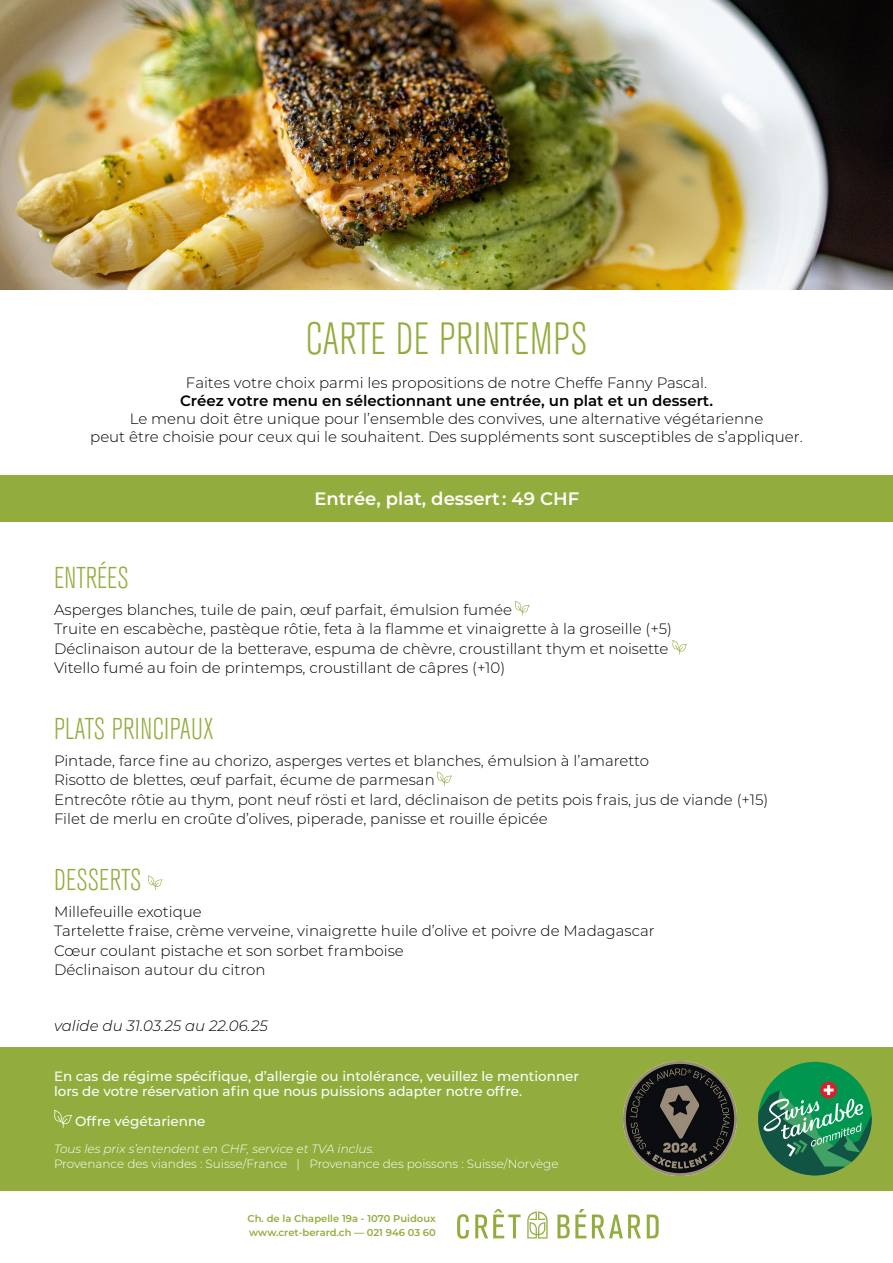
<style>
.page{position:relative;width:893px;height:1263px;background:#fff}
.page>*{position:absolute;margin:0;border:0;box-sizing:border-box;transform-origin:0 0}
.t1{font:300 45px "Akzidenz Grot Con BQ";color:#92ad3d}
.t2{font:300 30px "Akzidenz Grot Con BQ";color:#92ad3d}
.t3{font:600 18px "Montserrat";color:#fff}
.t4{font:300 15px "Montserrat";color:#000}
.t5{font:600 15px "Montserrat";color:#000}
.t6{font:italic 300 15px "Montserrat";color:#000}
.t7{font:500 13.5px "Montserrat";color:#fff}
.t8{font:300 12px "Montserrat";color:#fff}
.t9{font:italic 300 12px "Montserrat";color:#fff}
.t10{font:600 9.9px/13.6px "Montserrat";color:#92ad3d}
</style>
<div class="page">
<img style="left:0;top:0;width:893px;height:289px">
<svg style="left:527px;top:1211px;width:21px;height:27px"></svg>
<svg style="left:457px;top:1214px;width:12px;height:25px"></svg>
<svg style="left:475px;top:1209px;width:46px;height:29px"></svg>
<svg style="left:557px;top:1209px;width:29px;height:29px"></svg>
<svg style="left:592px;top:1214px;width:49px;height:24px"></svg>
<svg style="left:647px;top:1214px;width:12px;height:24px"></svg>
<div style="left:0;top:475px;width:893px;height:46px;background:#92ad3d"></div>
<div style="left:0;top:1047px;width:893px;height:144px;background:#92ad3d"></div>
<svg style="left:54px;top:1110px;width:18px;height:18px"></svg>
<div style="left:758px;top:1062px;width:114px;height:113px;background:#009650;border-radius:50%"></div>
<div style="left:820px;top:1082px;width:17px;height:16px;background:#da202d;border-radius:50%"></div>
<svg style="left:758px;top:1085px;width:114px;height:90px"></svg>
<img style="left:623px;top:1062px;width:114px;height:113px">
<svg style="left:148px;top:875px;width:15px;height:15px"></svg>
<svg style="left:515px;top:601px;width:15px;height:14px"></svg>
<svg style="left:437px;top:772px;width:15px;height:14px"></svg>
<svg style="left:672px;top:640px;width:15px;height:15px"></svg>
<p class="t1" style="left:306px;top:315px;width:283px">CARTE DE PRINTEMPS</p>
<p class="t4" style="left:186px;top:372px;width:523px">Faites votre choix parmi les propositions de notre Cheffe Fanny Pascal.</p>
<p class="t5" style="left:180px;top:390px;width:534px">Créez votre menu en sélectionnant une entrée, un plat et un dessert.</p>
<p class="t4" style="left:130px;top:408px;width:635px">Le menu doit être unique pour l’ensemble des convives, une alternative végétarienne</p>
<p class="t4" style="left:90px;top:426px;width:714px">peut être choisie pour ceux qui le souhaitent. Des suppléments sont susceptibles de s’appliquer.</p>
<p class="t3" style="left:314px;top:485px;width:266px">Entrée, plat, dessert : 49 CHF</p>
<p class="t2" style="left:54px;top:562px;width:76px">ENTRÉES</p>
<p class="t4" style="left:54px;top:599px;width:460px">Asperges blanches, tuile de pain, œuf parfait, émulsion fumée</p>
<p class="t4" style="left:54px;top:619px;width:620px">Truite en escabèche, pastèque rôtie, feta à la flamme et vinaigrette à la groseille (+5)</p>
<p class="t4" style="left:54px;top:638px;width:616px">Déclinaison autour de la betterave, espuma de chèvre, croustillant thym et noisette</p>
<p class="t4" style="left:54px;top:658px;width:453px">Vitello fumé au foin de printemps, croustillant de câpres (+10)</p>
<p class="t2" style="left:54px;top:713px;width:161px">PLATS PRINCIPAUX</p>
<p class="t4" style="left:54px;top:750px;width:597px">Pintade, farce fine au chorizo, asperges vertes et blanches, émulsion à l’amaretto</p>
<p class="t4" style="left:54px;top:770px;width:382px">Risotto de blettes, œuf parfait, écume de parmesan</p>
<p class="t4" style="left:54px;top:789px;width:716px">Entrecôte rôtie au thym, pont neuf rösti et lard, déclinaison de petits pois frais, jus de viande (+15)</p>
<p class="t4" style="left:54px;top:809px;width:495px">Filet de merlu en croûte d’olives, piperade, panisse et rouille épicée</p>
<p class="t2" style="left:54px;top:864px;width:89px">DESSERTS</p>
<p class="t4" style="left:54px;top:901px;width:149px">Millefeuille exotique</p>
<p class="t4" style="left:54px;top:921px;width:602px">Tartelette fraise, crème verveine, vinaigrette huile d’olive et poivre de Madagascar</p>
<p class="t4" style="left:54px;top:940px;width:351px">Cœur coulant pistache et son sorbet framboise</p>
<p class="t4" style="left:54px;top:960px;width:213px">Déclinaison autour du citron</p>
<p class="t6" style="left:54px;top:1016px;width:215px">valide du 31.03.25 au 22.06.25</p>
<p class="t7" style="left:54px;top:1067px;width:527px">En cas de régime spécifique, d’allergie ou intolérance, veuillez le mentionner</p>
<p class="t7" style="left:54px;top:1082px;width:470px">lors de votre réservation afin que nous puissions adapter notre offre.</p>
<p class="t7" style="left:75px;top:1112px;width:132px">Offre végétarienne</p>
<p class="t9" style="left:54px;top:1140px;width:322px">Tous les prix s’entendent en CHF, service et TVA inclus.</p>
<p class="t8" style="left:54px;top:1155px;width:506px">Provenance des viandes : Suisse/France | Provenance des poissons : Suisse/Norvège</p>
<p class="t10" style="left:248px;top:1211px;width:190px">Ch. de la Chapelle 19a - 1070 Puidoux www.cret-berard.ch — 021 946 03 60</p>
</div>
